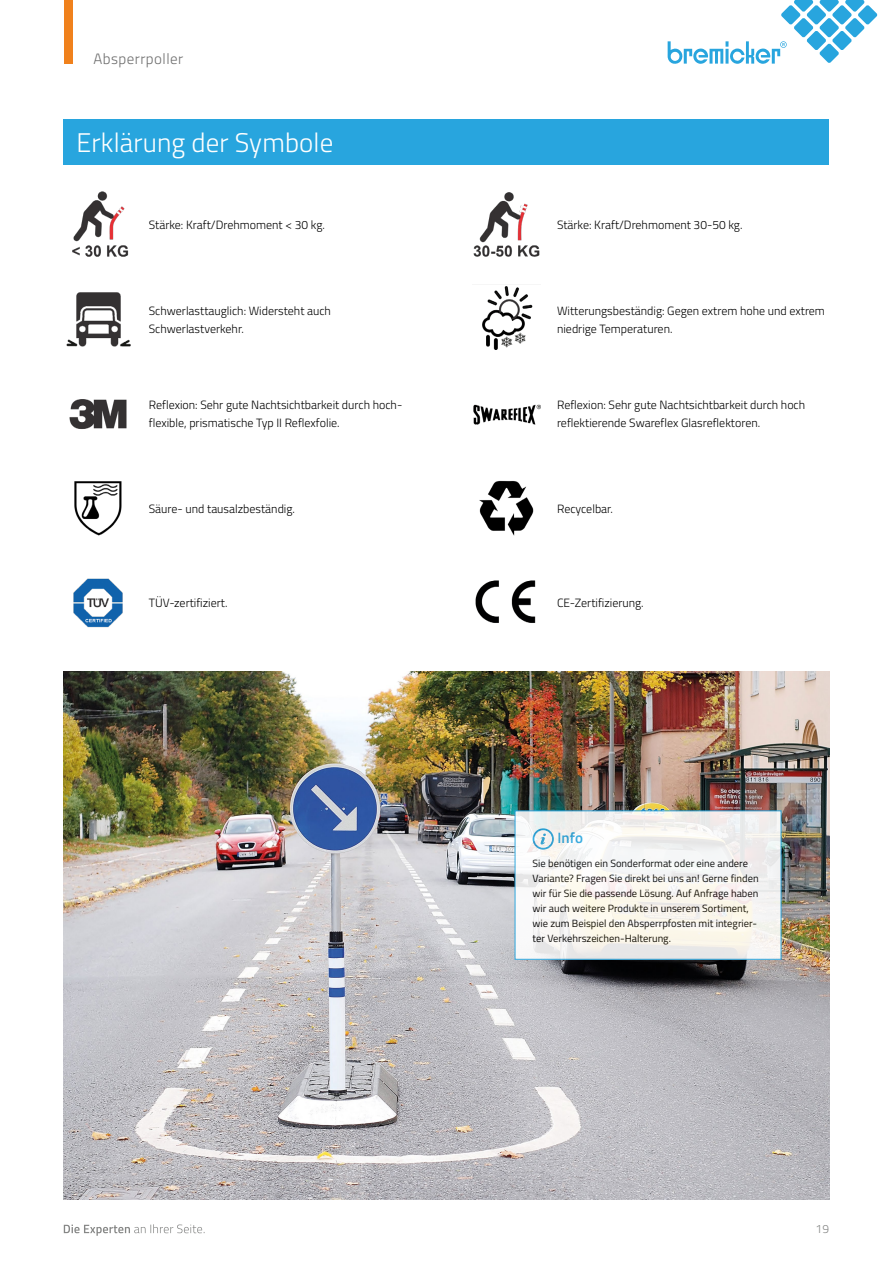
<style>
.page{position:relative;width:893px;height:1263px;background:#fff}
.page>*{position:absolute;margin:0;border:0;box-sizing:border-box;transform-origin:0 0}
.Titel_kleiner{font:300 27px "Titillium";letter-spacing:.005em;color:#fff}
.t1{font:300 15px "Titillium";letter-spacing:.03em;color:#6e6e6e}
.t2{font:600 15px "Titillium";color:#28a5de}
.Lauftext{font:300 12px/18px "Titillium";color:#000}
.t3{font:300 12px "Titillium";color:#868786}
.t4{font:10.5px/15px "Titillium";color:#000}
</style>
<div class="page">
<img style="left:64px;top:671px;width:765px;height:528px">
<svg style="left:516px;top:812px;width:264px;height:146px;fill:#f7f6f0"></svg>
<svg style="left:533px;top:828px;width:21px;height:22px"></svg>
<div style="left:514px;top:810px;width:268px;height:150px;border:1px solid #28a5de"></div>
<img style="left:72px;top:191px;width:57px;height:66px">
<div style="left:64px;top:119px;width:765px;height:46px;background:#28a5de"></div>
<img style="left:473px;top:192px;width:67px;height:65px">
<img style="left:66px;top:292px;width:65px;height:55px">
<img style="left:69px;top:399px;width:58px;height:30px">
<img style="left:473px;top:404px;width:68px;height:21px">
<img style="left:482px;top:286px;width:51px;height:64px">
<img style="left:74px;top:481px;width:48px;height:55px">
<img style="left:479px;top:480px;width:55px;height:56px">
<img style="left:73px;top:578px;width:50px;height:50px">
<img style="left:475px;top:580px;width:61px;height:43px">
<svg style="left:64px;top:1224px;width:141px;height:12px"></svg>
<svg style="left:668px;top:0;width:209px;height:64px"></svg>
<div style="left:64px;top:0;width:8px;height:64px;background:#f0811c"></div>
<p class="t1" style="left:94px;top:48px;width:91px">Absperrpoller</p>
<p class="Titel_kleiner" style="left:77px;top:123px;width:258px">Erklärung der Symbole</p>
<p class="Lauftext" style="left:149px;top:216px;width:178px">Stärke: Kraft/Drehmoment &lt; 30 kg.</p>
<p class="Lauftext" style="left:149px;top:301px;width:184px">Schwerlasttauglich: Widersteht auch<br>Schwerlastverkehr.</p>
<p class="Lauftext" style="left:557px;top:216px;width:187px">Stärke: Kraft/Drehmoment 30-50 kg.</p>
<p class="Lauftext" style="left:557px;top:301px;width:269px">Witterungsbeständig: Gegen extrem hohe und extrem niedrige Temperaturen.</p>
<p class="Lauftext" style="left:149px;top:395px;width:255px">Reflexion: Sehr gute Nachtsichtbarkeit durch hoch&shy;flexible, prismatische Typ II Reflexfolie.</p>
<p class="Lauftext" style="left:557px;top:395px;width:250px">Reflexion: Sehr gute Nachtsichtbarkeit durch hoch reflektierende Swareflex Glasreflektoren.</p>
<p class="Lauftext" style="left:149px;top:499px;width:148px">Säure- und tausalzbeständig.</p>
<p class="Lauftext" style="left:557px;top:499px;width:58px">Recycelbar.</p>
<p class="Lauftext" style="left:149px;top:593px;width:80px">TÜV-zertifiziert.</p>
<p class="Lauftext" style="left:557px;top:593px;width:88px">CE-Zertifizierung.</p>
<p class="t2" style="left:557px;top:827px;width:27px">Info</p>
<p class="t4" style="left:533px;top:855px;width:228px">Sie benötigen ein Sonderformat oder eine andere Variante? Fragen Sie direkt bei uns an! Gerne finden wir für Sie die passende Lösung. Auf Anfrage haben wir auch weitere Produkte in unserem Sortiment, wie zum Beispiel den Absperrpfosten mit integrier&shy;ter Verkehrszeichen-Halterung.</p>
<p class="t3" style="left:815px;top:1220px;width:15px">19</p>
</div>
